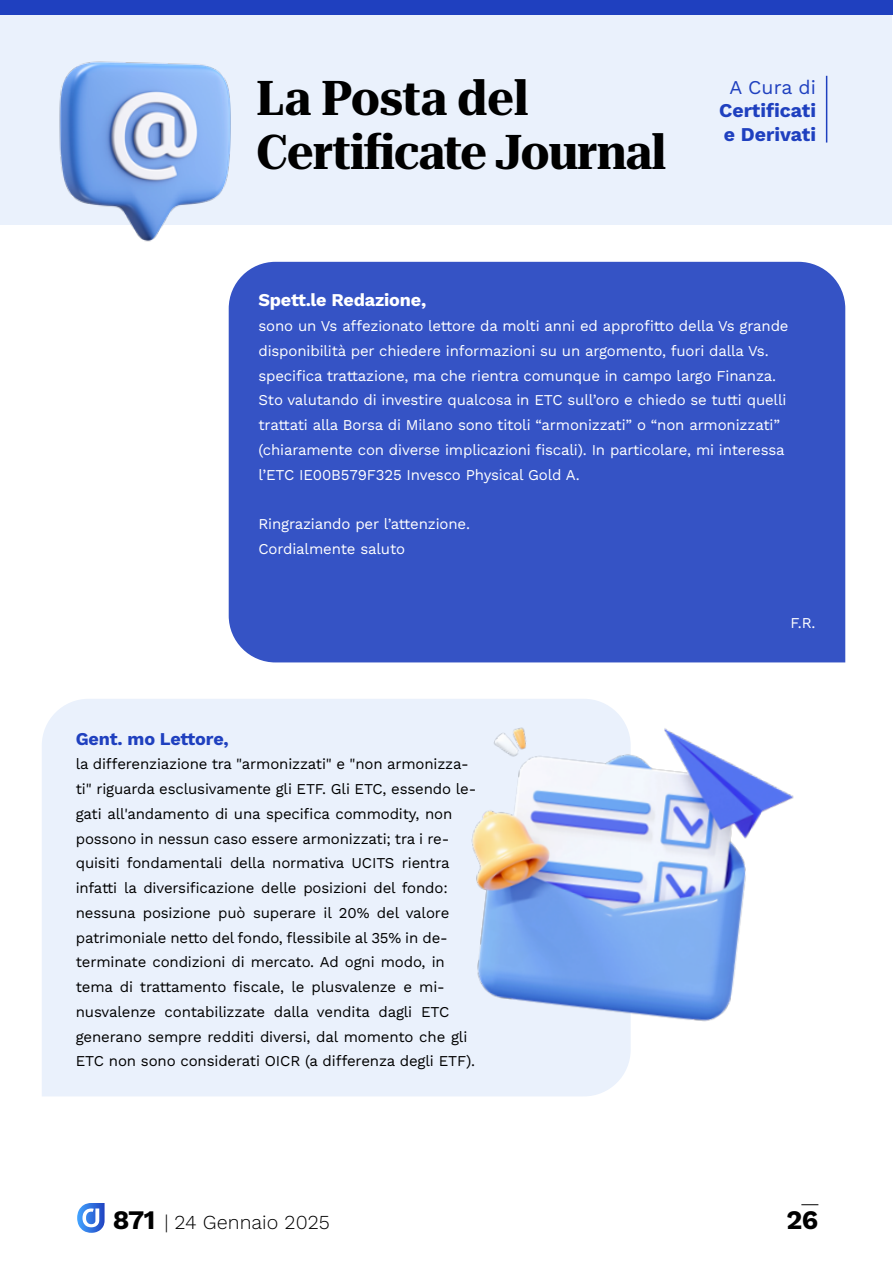
<style>
.page{position:relative;width:893px;height:1263px;background:#fff}
.page>*{position:absolute;margin:0;border:0;box-sizing:border-box;transform-origin:0 0}
.t1{font:700 semi-condensed 48px/54px "Roboto Serif 120 pt";letter-spacing:-.02em;color:#000}
.t2{font:700 26.7px "Work Sans";color:#000}
.t3{font:300 19.8px "Work Sans";color:#000}
.t4{font:700 19.5px/23.4px "Work Sans";color:#1f40bf}
.t5{font:19.5px "Work Sans";color:#1f40bf}
.t6{font:700 18px "Work Sans";letter-spacing:-.01em;color:#fff}
.t7{font:700 18px "Work Sans";letter-spacing:-.01em;color:#1f40bf}
.t8{font:15px/24.8px "Work Sans";letter-spacing:-.01em;color:#000}
.t9{font:15px/24.8px "Work Sans";letter-spacing:-.01em;color:#fff}
.s1{font-weight:700;font-size:26.7px}
</style>
<div class="page">
<div style="left:229px;top:262px;width:616px;height:400px;background:#3553c5"></div>
<div style="left:42px;top:699px;width:587px;height:397px;background:#eaf1fc"></div>
<div style="left:0;top:15px;width:891px;height:209px;background:#eaf1fc"></div>
<img style="left:47px;top:61px;width:201px;height:181px">
<img style="left:391px;top:699px;width:403px;height:362px">
<hr style="left:826px;top:76px;width:1px;height:67px;background:#1f40bf">
<svg style="left:77px;top:1203px;width:28px;height:30px"></svg>
<svg style="left:801px;top:1204px;width:17px;height:1px"></svg>
<div style="left:0;top:0;width:893px;height:15px;background:#1f40bf"></div>
<h1 class="t1" style="left:256px;top:67px;width:411px">La Posta del<br>Certificate Journal</h1>
<h3 class="t5" style="left:729px;top:72px;width:88px">A Cura di</h3>
<h3 class="t4" style="left:719px;top:98px;width:98px">Certificati e Derivati</h3>
<p class="t6" style="left:258px;top:286px;width:169px">Spett.le Redazione,</p>
<p class="t9" style="left:258px;top:313px;width:532px">sono un Vs affezionato lettore da molti anni ed approfitto della Vs grande disponibilità per chiedere informazioni su un argomento, fuori dalla Vs. specifica trattazione, ma che rientra comunque in campo largo Finanza.<br>Sto valutando di investire qualcosa in ETC sull’oro e chiedo se tutti quelli trattati alla Borsa di Milano sono titoli “armonizzati” o “non armonizzati” (chiaramente con diverse implicazioni fiscali). In particolare, mi interessa l’ETC IE00B579F325 Invesco Physical Gold A.</p>
<p class="t9" style="left:258px;top:511px;width:213px">Ringraziando per l’attenzione.<br>Cordialmente saluto</p>
<p class="t7" style="left:76px;top:725px;width:155px">Gent. mo Lettore,</p>
<p class="t8" style="left:76px;top:751px;width:402px">la differenziazione tra "armonizzati" e "non armonizza&shy;ti" riguarda esclusivamente gli ETF. Gli ETC, essendo le&shy;gati all'andamento di una specifica commodity, non possono in nessun caso essere armonizzati; tra i re&shy;quisiti fondamentali della normativa UCITS rientra infatti la diversificazione delle posizioni del fondo: nessuna posizione può superare il 20% del valore patrimoniale netto del fondo, flessibile al 35% in de&shy;terminate condizioni di mercato. Ad ogni modo, in tema di trattamento fiscale, le plusvalenze e mi&shy;nusvalenze contabilizzate dalla vendita dagli ETC generano sempre redditi diversi, dal momento che gli ETC non sono considerati OICR (a differenza degli ETF).</p>
<p class="t9" style="left:791px;top:610px;width:26px">F.R.</p>
<h3 class="t3" style="left:113px;top:1207px;width:218px"><span class="s1">871</span> | 24 Gennaio 2025</h3>
<h2 class="t2" style="left:786px;top:1199px;width:33px">26</h2>
</div>
